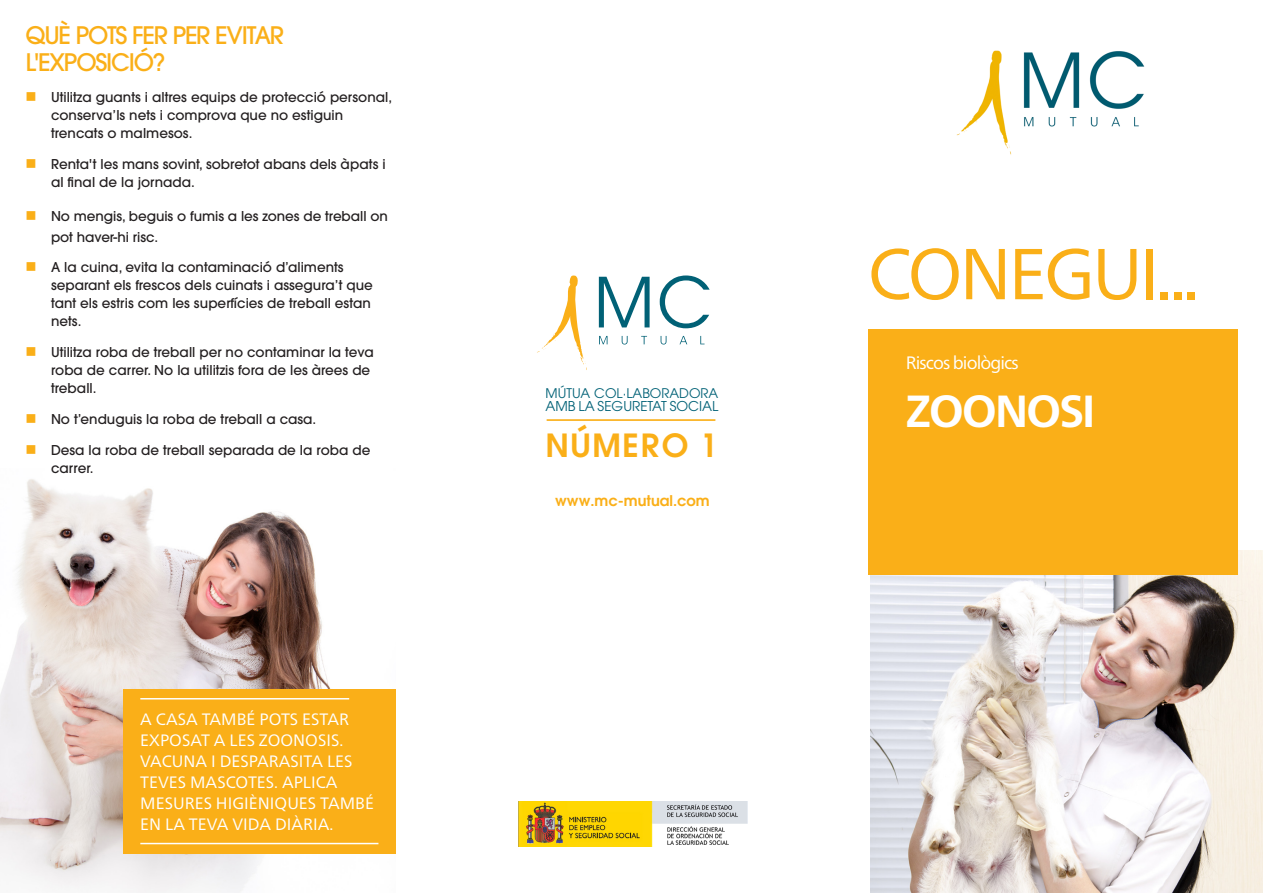
<style>
.page{position:relative;width:1263px;height:893px;background:#fff}
.page>*{position:absolute;margin:0;border:0;box-sizing:border-box;transform-origin:0 0}
.t1{font:72px "Frutiger Neue LT Pro";letter-spacing:-.05em;color:#faaf18}
.t2{font:700 45px "Frutiger Neue LT Pro";letter-spacing:-.05em;color:#fff}
.t3{font:600 31.8px "ITC Avant Garde Std";letter-spacing:.05em;color:#faaf18}
.t4{font:500 24px/27px "ITC Avant Garde Std";letter-spacing:-.05em;color:#faaf18}
.t5{font:18px "Frutiger Neue LT Pro";letter-spacing:-.05em;color:#fff}
.t6{font:16.5px/21px "Frutiger Neue LT Pro";color:#fff}
.Bold_Italic{font:600 14.7px "ITC Avant Garde Std";color:#faaf18}
.t7{font:500 13.5px/18px "ITC Avant Garde Std";color:#231f20}
.t8{font:13.5px "ITC Avant Garde Pro";color:#016176}
.t9{font:13.2px "ITC Avant Garde Pro";color:#016176}
</style>
<div class="page">
<img style="left:0;top:479px;width:331px;height:414px">
<img style="left:870px;top:551px;width:393px;height:342px">
<img style="left:956px;top:50px;width:189px;height:105px">
<img style="left:518px;top:801px;width:230px;height:46px">
<div style="left:867px;top:330px;width:370px;height:245px;background:#faaf18"></div>
<div style="left:123px;top:689px;width:272px;height:165px;background:#faaf18"></div>
<hr style="left:140px;top:698px;width:209px;height:1px;background:#fff">
<hr style="left:140px;top:843px;width:238px;height:1px;background:#fff">
<svg style="left:537px;top:275px;width:50px;height:95px"></svg>
<svg style="left:660px;top:275px;width:50px;height:53px"></svg>
<svg style="left:622px;top:336px;width:6px;height:8px"></svg>
<svg style="left:641px;top:336px;width:6px;height:8px"></svg>
<svg style="left:661px;top:336px;width:5px;height:8px"></svg>
<svg style="left:679px;top:336px;width:8px;height:8px"></svg>
<svg style="left:700px;top:336px;width:4px;height:8px"></svg>
<svg style="left:599px;top:277px;width:51px;height:50px"></svg>
<svg style="left:599px;top:336px;width:8px;height:8px"></svg>
<hr style="left:547px;top:419px;width:168px;height:2px;background:#faaf18">
<p class="t4" style="left:26px;top:22px;width:260px">QUÈ POTS FER PER EVITAR<br>L'EXPOSICIÓ?</p>
<p class="t7" style="left:51px;top:88px;width:343px">Utilitza guants i altres equips de protecció personal, conserva’ls nets i comprova que no estiguin trencats o malmesos.</p>
<p class="t7" style="left:51px;top:155px;width:336px">Renta't les mans sovint, sobretot abans dels àpats i al final de la jornada.</p>
<p class="t7" style="left:51px;top:205px;width:338px;line-height:21px">No mengis, beguis o fumis a les zones de treball on pot haver-hi risc.</p>
<p class="t7" style="left:51px;top:258px;width:323px">A la cuina, evita la contaminació d’aliments separant els frescos dels cuinats i assegura’t que tant els estris com les superfícies de treball estan nets.</p>
<p class="t7" style="left:51px;top:343px;width:324px">Utilitza roba de treball per no contaminar la teva roba de carrer. No la utilitzis fora de les àrees de treball.</p>
<p class="t7" style="left:51px;top:410px;width:267px">No t’enduguis la roba de treball a casa.</p>
<p class="t7" style="left:51px;top:441px;width:321px">Desa la roba de treball separada de la roba de carrer.</p>
<p class="t6" style="left:140px;top:709px;width:235px">A CASA TAMBÉ POTS ESTAR<br>EXPOSAT A LES ZOONOSIS.<br>VACUNA I DESPARASITA LES<br>TEVES MASCOTES. APLICA<br>MESURES HIGIÈNIQUES TAMBÉ<br>EN LA TEVA VIDA DIÀRIA.</p>
<p class="t9" style="left:546px;top:385px;width:174px">MÚTUA COL·LABORADORA</p>
<p class="t8" style="left:546px;top:398px;width:174px">AMB LA SEGURETAT SOCIAL</p>
<p class="t3" style="left:545px;top:424px;width:174px">NÚMERO 1</p>
<p class="Bold_Italic" style="left:555px;top:491px;width:156px">www.mc-mutual.com</p>
<p class="t1" style="left:867px;top:230px;width:334px">CONEGUI...</p>
<p class="t5" style="left:906px;top:352px;width:115px">Riscos biològics</p>
<p class="t2" style="left:906px;top:384px;width:191px">ZOONOSI</p>
</div>
